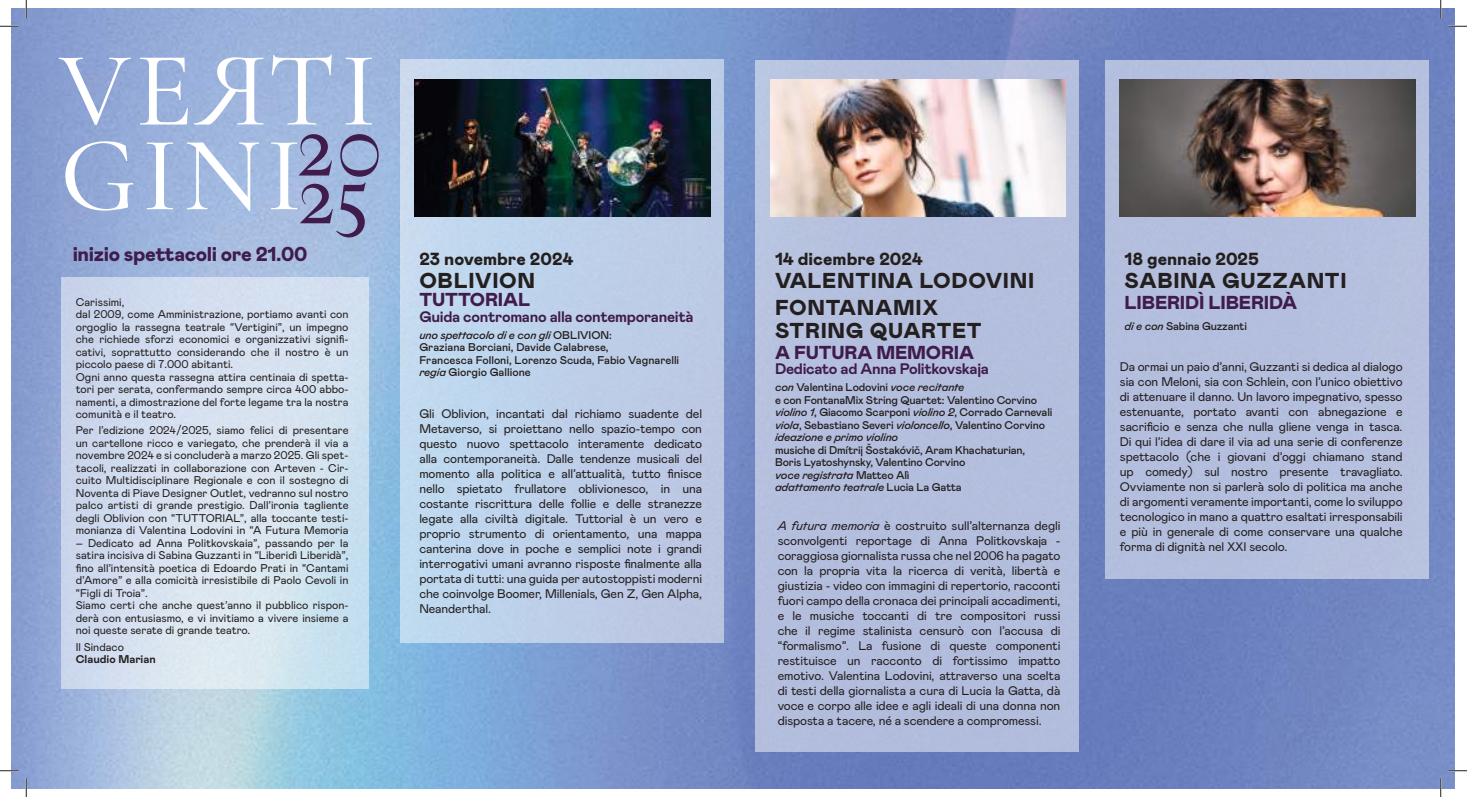
<style>
.page{position:relative;width:1467px;height:797px;background:#fff}
.page>*{position:absolute;margin:0;border:0;box-sizing:border-box;transform-origin:0 0}
.t1{font:900 21.5px/27.5px "Mabry Pro";letter-spacing:.03em;color:#241f1f}
.t2{font:900 20px "Mabry Pro";letter-spacing:-.02em;color:#3f1c4b}
.t3{font:900 18.75px "Mabry Pro";letter-spacing:-.01em;color:#3f1c4b}
.t4{font:900 17.5px "Mabry Pro";color:#241f1f}
.t5{font:700 15.25px "Mabry Pro";letter-spacing:-.02em;color:#3f1c4b}
.t6{font:12.5px/15px "Mabry Pro";letter-spacing:-.01em;color:#241f1f;text-align:justify}
.t7{font:11.25px/12.5px "Mabry Pro";color:#241f1f}
.t8{font:500 11.25px/12.5px "Mabry Pro";letter-spacing:-.015em;color:#241f1f}
.t9{font:700 11.25px "Mabry Pro";color:#241f1f}
.s1{font-style:italic}
</style>
<div class="page">
<img style="left:12px;top:9px;width:1442px;height:779px">
<div style="left:400px;top:60px;width:323px;height:583px;background:#bdd0e9"></div>
<div style="left:755px;top:60px;width:324px;height:691px;background:#b3bede"></div>
<div style="left:1104px;top:60px;width:324px;height:518px;background:#b4bfde"></div>
<svg style="left:59px;top:58px;width:72px;height:67px;background:#a0b2da"></svg>
<svg style="left:140px;top:58px;width:48px;height:66px"></svg>
<svg style="left:194px;top:57px;width:69px;height:67px"></svg>
<svg style="left:272px;top:55px;width:60px;height:69px"></svg>
<svg style="left:345px;top:58px;width:27px;height:66px"></svg>
<svg style="left:65px;top:141px;width:68px;height:69px"></svg>
<svg style="left:147px;top:142px;width:26px;height:67px"></svg>
<svg style="left:187px;top:142px;width:72px;height:69px"></svg>
<img style="left:415px;top:79px;width:295px;height:137px">
<img style="left:770px;top:79px;width:295px;height:137px">
<img style="left:1119px;top:79px;width:296px;height:137px">
<svg style="left:62px;top:277px;width:307px;height:411px;background:#d2dfef"></svg>
<svg style="left:271px;top:134px;width:107px;height:103px;background:#97a3c8"></svg>
<svg style="left:0;top:25px;width:19px;height:2px"></svg>
<svg style="left:1448px;top:25px;width:18px;height:2px"></svg>
<svg style="left:0;top:770px;width:19px;height:1px"></svg>
<svg style="left:1448px;top:770px;width:18px;height:1px"></svg>
<svg style="left:25px;top:0;width:2px;height:19px"></svg>
<svg style="left:25px;top:778px;width:2px;height:19px"></svg>
<svg style="left:1439px;top:0;width:2px;height:19px"></svg>
<svg style="left:1439px;top:778px;width:2px;height:19px"></svg>
<h2 class="t2" style="left:73px;top:239px;width:236px">inizio spettacoli ore 21.00</h2>
<h3 class="t4" style="left:419px;top:246px;width:155px">23 novembre 2024</h3>
<h1 class="t1" style="left:419px;top:266px;width:117px">OBLIVION</h1>
<h3 class="t3" style="left:419px;top:286px;width:112px">TUTTORIAL</h3>
<p class="t5" style="left:419px;top:305px;width:276px">Guida contromano alla contemporaneità</p>
<p class="t8" style="left:419px;top:328px;width:261px"><span class="s1">uno spettacolo di e con gli</span> OBLIVION:<br>Graziana Borciani, Davide Calabrese,<br>Francesca Folloni, Lorenzo Scuda, Fabio Vagnarelli <span class="s1">regia</span> Giorgio Gallione</p>
<p class="t7" style="left:76px;top:295px;width:274px">Carissimi,<br>dal 2009, come Amministrazione, portiamo avanti con orgoglio la rassegna teatrale “Vertigini”, un impegno che richiede sforzi economici e organizzativi signifi&shy;cativi, soprattutto considerando che il nostro è un piccolo paese di 7.000 abitanti.<br>Ogni anno questa rassegna attira centinaia di spetta&shy;tori per serata, confermando sempre circa 400 abbo&shy;namenti, a dimostrazione del forte legame tra la nostra comunità e il teatro.</p>
<p class="t7" style="left:76px;top:423px;width:274px;text-align:justify">Per l’edizione 2024/2025, siamo felici di presentare un cartellone ricco e variegato, che prenderà il via a novembre 2024 e si concluderà a marzo 2025. Gli spet&shy;tacoli, realizzati in collaborazione con Arteven - Cir&shy;cuito Multidisciplinare Regionale e con il sostegno di Noventa di Piave Designer Outlet, vedranno sul nostro palco artisti di grande prestigio. Dall’ironia tagliente degli Oblivion con “TUTTORIAL”, alla toccante testi&shy;monianza di Valentina Lodovini in “A Futura Memoria</p>
<p class="t7" style="left:76px;top:536px;width:274px">– Dedicato ad Anna Politkovskaia”, passando per la satira incisiva di Sabina Guzzanti in “Liberidì Liberidà”, fino all’intensità poetica di Edoardo Prati in “Cantami d’Amore” e alla comicità irresistibile di Paolo Cevoli in “Figli di Troia”.<br>Siamo certi che anche quest’anno il pubblico rispon&shy;derà con entusiasmo, e vi invitiamo a vivere insieme a noi queste serate di grande teatro.</p>
<p class="t7" style="left:76px;top:640px;width:50px">Il Sindaco</p>
<p class="t9" style="left:76px;top:651px;width:82px">Claudio Marian</p>
<p class="t6" style="left:419px;top:405px;width:284px">Gli Oblivion, incantati dal richiamo suadente del Metaverso, si proiettano nello spazio-tempo con questo nuovo spettacolo interamente dedicato alla contemporaneità. Dalle tendenze musicali del momento alla politica e all’attualità, tutto finisce nello spietato frullatore oblivionesco, in una costante riscrittura delle follie e delle stranezze legate alla civiltà digitale. Tuttorial è un vero e proprio strumento di orientamento, una mappa canterina dove in poche e semplici note i grandi interrogativi umani avranno risposte finalmente alla portata di tutti: una guida per autostoppisti moderni che coinvolge Boomer, Millenials, Gen Z, Gen Alpha, Neanderthal.</p>
<h3 class="t4" style="left:775px;top:246px;width:149px">14 dicembre 2024</h3>
<h1 class="t1" style="left:775px;top:266px;width:261px">VALENTINA LODOVINI<br>FONTANAMIX</h1>
<h1 class="t1" style="left:775px;top:316px;width:208px">STRING QUARTET</h1>
<h3 class="t3" style="left:775px;top:339px;width:201px">A FUTURA MEMORIA</h3>
<p class="t5" style="left:775px;top:358px;width:215px">Dedicato ad Anna Politkovskaja</p>
<p class="t8" style="left:775px;top:380px;width:279px"><span class="s1">con</span> Valentina Lodovini <span class="s1">voce recitante<br></span>e con FontanaMix String Quartet: Valentino Corvino <span class="s1">violino 1</span>, Giacomo Scarponi <span class="s1">violino 2</span>, Corrado Carnevali <span class="s1">viola</span>, Sebastiano Severi <span class="s1">violoncello</span>, Valentino Corvino <span class="s1">ideazione e primo violino</span></p>
<p class="t8" style="left:775px;top:443px;width:252px">musiche di Dmítrij Šostakóvič, Aram Khachaturian, Boris Lyatoshynsky, Valentino Corvino<br><span class="s1">voce registrata</span> Matteo Alì<br><span class="s1">adattamento teatrale</span> Lucia La Gatta</p>
<p class="t6" style="left:777px;top:517px;width:284px"><span class="s1">A futura memoria</span> è costruito sull’alternanza degli sconvolgenti reportage di Anna Politkovskaja - coraggiosa giornalista russa che nel 2006 ha pagato con la propria vita la ricerca di verità, libertà e giustizia - video con immagini di repertorio, racconti fuori campo della cronaca dei principali accadimenti, e le musiche toccanti di tre compositori russi che il regime stalinista censurò con l’accusa di “formalismo”. La fusione di queste componenti restituisce un racconto di fortissimo impatto emotivo. Valentina Lodovini, attraverso una scelta di testi della giornalista a cura di Lucia la Gatta, dà voce e corpo alle idee e agli ideali di una donna non disposta a tacere, né a scendere a compromessi.</p>
<h3 class="t4" style="left:1124px;top:246px;width:136px">18 gennaio 2025</h3>
<h1 class="t1" style="left:1124px;top:266px;width:223px">SABINA GUZZANTI</h1>
<h3 class="t3" style="left:1124px;top:289px;width:174px">LIBERIDÌ LIBERIDÀ</h3>
<p class="t8" style="left:1124px;top:319px;width:124px"><span class="s1">di e con</span> Sabina Guzzanti</p>
<p class="t6" style="left:1119px;top:358px;width:284px">Da ormai un paio d’anni, Guzzanti si dedica al dialogo sia con Meloni, sia con Schlein, con l’unico obiettivo di attenuare il danno. Un lavoro impegnativo, spesso estenuante, portato avanti con abnegazione e sacrificio e senza che nulla gliene venga in tasca.<br>Di qui l’idea di dare il via ad una serie di conferenze spettacolo (che i giovani d’oggi chiamano stand up comedy) sul nostro presente travagliato.<br>Ovviamente non si parlerà solo di politica ma anche di argomenti veramente importanti, come lo sviluppo tecnologico in mano a quattro esaltati irresponsabili e più in generale di come conservare una qualche forma di dignità nel XXI secolo.</p>
</div>
